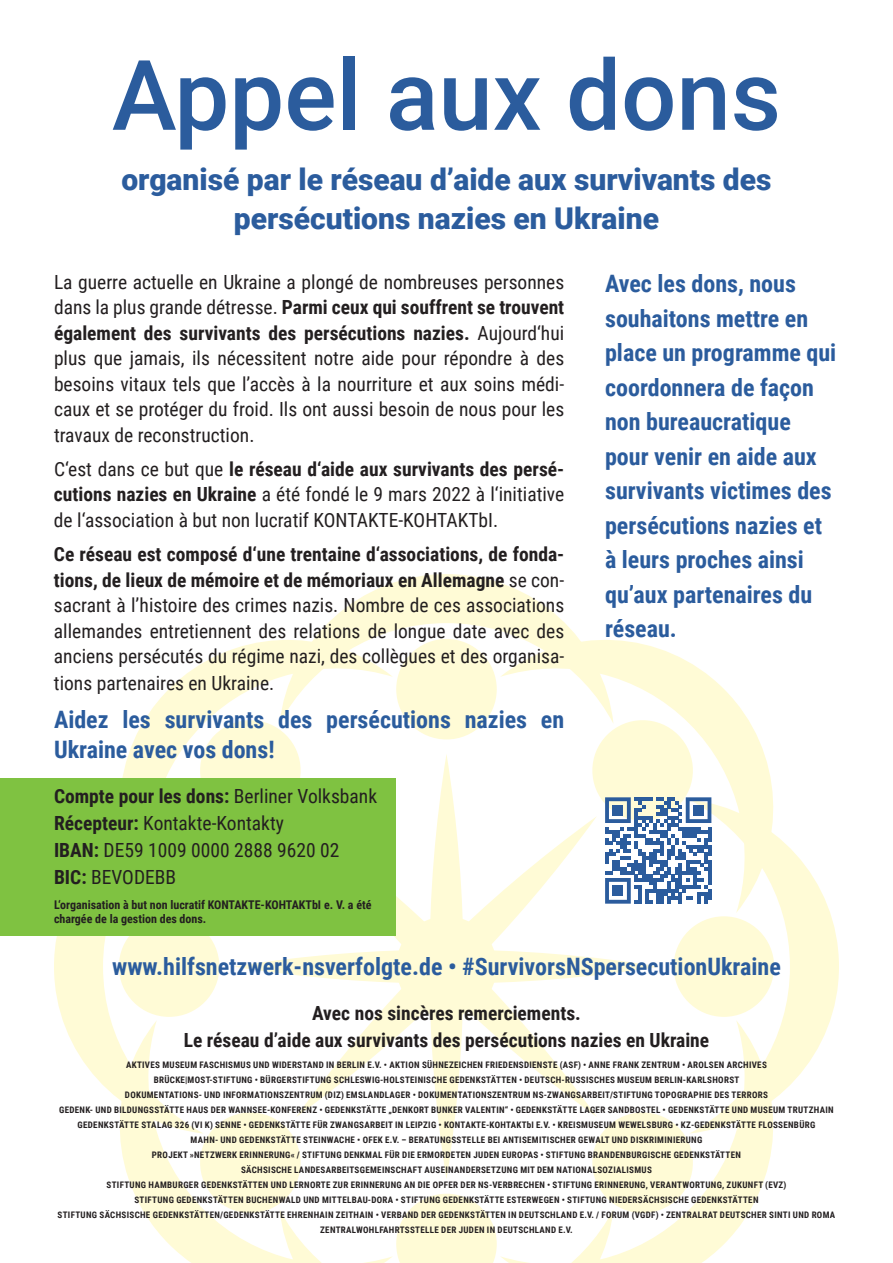
<style>
.page{position:relative;width:893px;height:1263px;background:#fff}
.page>*{position:absolute;margin:0;border:0;box-sizing:border-box;transform-origin:0 0}
.t1{font:500 97.5px "Roboto";color:#2b5c9d}
.t2{font:900 30px/39px "Roboto";color:#2b5c9d;text-align:center}
.t3{font:700 24px/34.5px "Roboto Condensed";color:#2b5c9d}
.t4{font:19.5px/25.5px "Roboto Condensed";color:#231f20;text-align:justify}
.t5{font:700 19.5px/27px "Roboto Condensed";color:#231f20;text-align:center}
.t6{font:700 12px/13.5px "Roboto Condensed";color:#231f20}
.t7{font:700 9px/15px "Roboto Condensed";letter-spacing:.035em;color:#231f20;text-align:center}
.s1{font-weight:700}
</style>
<div class="page">
<svg style="left:327px;top:574px;width:239px;height:150px;fill:#fffbd6"></svg>
<div style="left:396px;top:639px;width:101px;height:100px;background:#fffbd6;border-radius:50%"></div>
<svg style="left:54px;top:935px;width:150px;height:151px;fill:#fffbd6"></svg>
<div style="left:119px;top:916px;width:100px;height:101px;background:#fffbd6;border-radius:50%"></div>
<svg style="left:104px;top:1020px;width:100px;height:243px"></svg>
<svg style="left:698px;top:1133px;width:75px;height:130px;fill:#fffbd6"></svg>
<svg style="left:195px;top:1107px;width:503px;height:156px"></svg>
<svg style="left:689px;top:847px;width:150px;height:286px"></svg>
<div style="left:674px;top:916px;width:100px;height:101px;background:#fffbd6;border-radius:50%"></div>
<svg style="left:500px;top:624px;width:289px;height:289px"></svg>
<svg style="left:122px;top:624px;width:271px;height:154px"></svg>
<svg style="left:195px;top:715px;width:111px;height:63px"></svg>
<svg style="left:429px;top:754px;width:34px;height:425px;fill:#fffbda"></svg>
<svg style="left:234px;top:949px;width:425px;height:34px;fill:#fffbda"></svg>
<svg style="left:296px;top:816px;width:301px;height:301px"></svg>
<div style="left:0;top:778px;width:395px;height:157px;background:#7fc241"></div>
<svg style="left:587px;top:715px;width:124px;height:189px"></svg>
<div style="left:612px;top:805px;width:11px;height:11px;background:#2b5c9d"></div>
<div style="left:693px;top:805px;width:11px;height:11px;background:#2b5c9d"></div>
<div style="left:612px;top:885px;width:11px;height:11px;background:#2b5c9d"></div>
<h1 class="t1" style="left:112px;top:27px;width:671px">Appel aux dons</h1>
<h2 class="t2" style="left:121px;top:159px;width:652px">organisé par le réseau d’aide aux survivants des persécutions nazies en Ukraine</h2>
<p class="t4" style="left:54px;top:268px;width:512px">La guerre actuelle en Ukraine a plongé de nombreuses personnes dans la plus grande détresse. <span class="s1">Parmi ceux qui souffrent se trouvent également des survivants des persécutions nazies.</span> Aujourd‘hui plus que jamais, ils nécessitent notre aide pour répondre à des besoins vitaux tels que l’accès à la nourriture et aux soins médi&shy;caux et se protéger du froid. Ils ont aussi besoin de nous pour les travaux de reconstruction.</p>
<h3 class="t4" style="left:54px;top:456px;width:512px">C‘est dans ce but que <span class="s1">le réseau d‘aide aux survivants des persé&shy;cutions nazies en Ukraine</span> a été fondé le 9 mars 2022 à l‘initiative de l‘association à but non lucratif KONTAKTE-KOHTAKTbI.</h3>
<p class="t4" style="left:54px;top:540px;width:512px"><span class="s1">Ce réseau est composé d‘une trentaine d‘associations, de fonda&shy;tions, de lieux de mémoire et de mémoriaux en Allemagne</span> se con&shy;sacrant à l’histoire des crimes nazis. Nombre de ces associations allemandes entretiennent des relations de longue date avec des anciens persécutés du régime nazi, des collègues et des organisa&shy;tions partenaires en Ukraine.</p>
<h3 class="t3" style="left:54px;top:704px;width:512px;line-height:30px">Aidez les survivants des persécutions nazies en<br>Ukraine avec vos dons!</h3>
<h3 class="t4" style="left:54px;top:781px;width:325px;line-height:27px;text-align:left"><span class="s1">Compte pour les dons:</span> Berliner Volksbank<br><span class="s1">Récepteur:</span> Kontakte-Kontakty<br><span class="s1">IBAN:</span> DE59 1009 0000 2888 9620 02<br><span class="s1">BIC:</span> BEVODEBB</h3>
<h3 class="t3" style="left:605px;top:266px;width:233px">Avec les dons, nous souhaitons mettre en place un programme qui coordonnera de façon non bureaucratique pour venir en aide aux survivants victimes des persécutions nazies et à leurs proches ainsi qu’aux partenaires du réseau.</h3>
<h3 class="t6" style="left:54px;top:898px;width:319px">L‘organisation à but non lucratif KONTAKTE-KOHTAKTbI e. V. a été chargée de la gestion des dons.</h3>
<h3 class="t3" style="left:112px;top:948px;width:670px">www.hilfsnetzwerk-nsverfolgte.de • #SurvivorsNSpersecutionUkraine</h3>
<h3 class="t5" style="left:184px;top:999px;width:527px">Avec nos sincères remerciements.<br>Le réseau d’aide aux survivants des persécutions nazies en Ukraine</h3>
<p class="t7" style="left:58px;top:1057px;width:779px">AKTIVES MUSEUM FASCHISMUS UND WIDERSTAND IN BERLIN E.V. • AKTION SÜHNEZEICHEN FRIEDENSDIENSTE (ASF) • ANNE FRANK ZENTRUM • AROLSEN ARCHIVES<br>BRÜCKE|MOST-STIFTUNG • BÜRGERSTIFTUNG SCHLESWIG-HOLSTEINISCHE GEDENKSTÄTTEN • DEUTSCH-RUSSISCHES MUSEUM BERLIN-KARLSHORST<br>DOKUMENTATIONS- UND INFORMATIONSZENTRUM (DIZ) EMSLANDLAGER • DOKUMENTATIONSZENTRUM NS-ZWANGSARBEIT/STIFTUNG TOPOGRAPHIE DES TERRORS<br>GEDENK- UND BILDUNGSSTÄTTE HAUS DER WANNSEE-KONFERENZ • GEDENKSTÄTTE „DENKORT BUNKER VALENTIN“ • GEDENKSTÄTTE LAGER SANDBOSTEL • GEDENKSTÄTTE UND MUSEUM TRUTZHAIN GEDENKSTÄTTE STALAG 326 (VI K) SENNE • GEDENKSTÄTTE FÜR ZWANGSARBEIT IN LEIPZIG • KONTAKTE-KOHTAKTbI E.V. • KREISMUSEUM WEWELSBURG • KZ-GEDENKSTÄTTE FLOSSENBÜRG<br>MAHN- UND GEDENKSTÄTTE STEINWACHE • OFEK E.V. – BERATUNGSSTELLE BEI ANTISEMITISCHER GEWALT UND DISKRIMINIERUNG<br>PROJEKT »NETZWERK ERINNERUNG« / STIFTUNG DENKMAL FÜR DIE ERMORDETEN JUDEN EUROPAS • STIFTUNG BRANDENBURGISCHE GEDENKSTÄTTEN<br>SÄCHSISCHE LANDESARBEITSGEMEINSCHAFT AUSEINANDERSETZUNG MIT DEM NATIONALSOZIALISMUS<br>STIFTUNG HAMBURGER GEDENKSTÄTTEN UND LERNORTE ZUR ERINNERUNG AN DIE OPFER DER NS-VERBRECHEN • STIFTUNG ERINNERUNG, VERANTWORTUNG, ZUKUNFT (EVZ)<br>STIFTUNG GEDENKSTÄTTEN BUCHENWALD UND MITTELBAU-DORA • STIFTUNG GEDENKSTÄTTE ESTERWEGEN • STIFTUNG NIEDERSÄCHSISCHE GEDENKSTÄTTEN<br>STIFTUNG SÄCHSISCHE GEDENKSTÄTTEN/GEDENKSTÄTTE EHRENHAIN ZEITHAIN • VERBAND DER GEDENKSTÄTTEN IN DEUTSCHLAND E.V. / FORUM (VGDF) • ZENTRALRAT DEUTSCHER SINTI UND ROMA ZENTRALWOHLFAHRTSSTELLE DER JUDEN IN DEUTSCHLAND E.V.</p>
</div>
